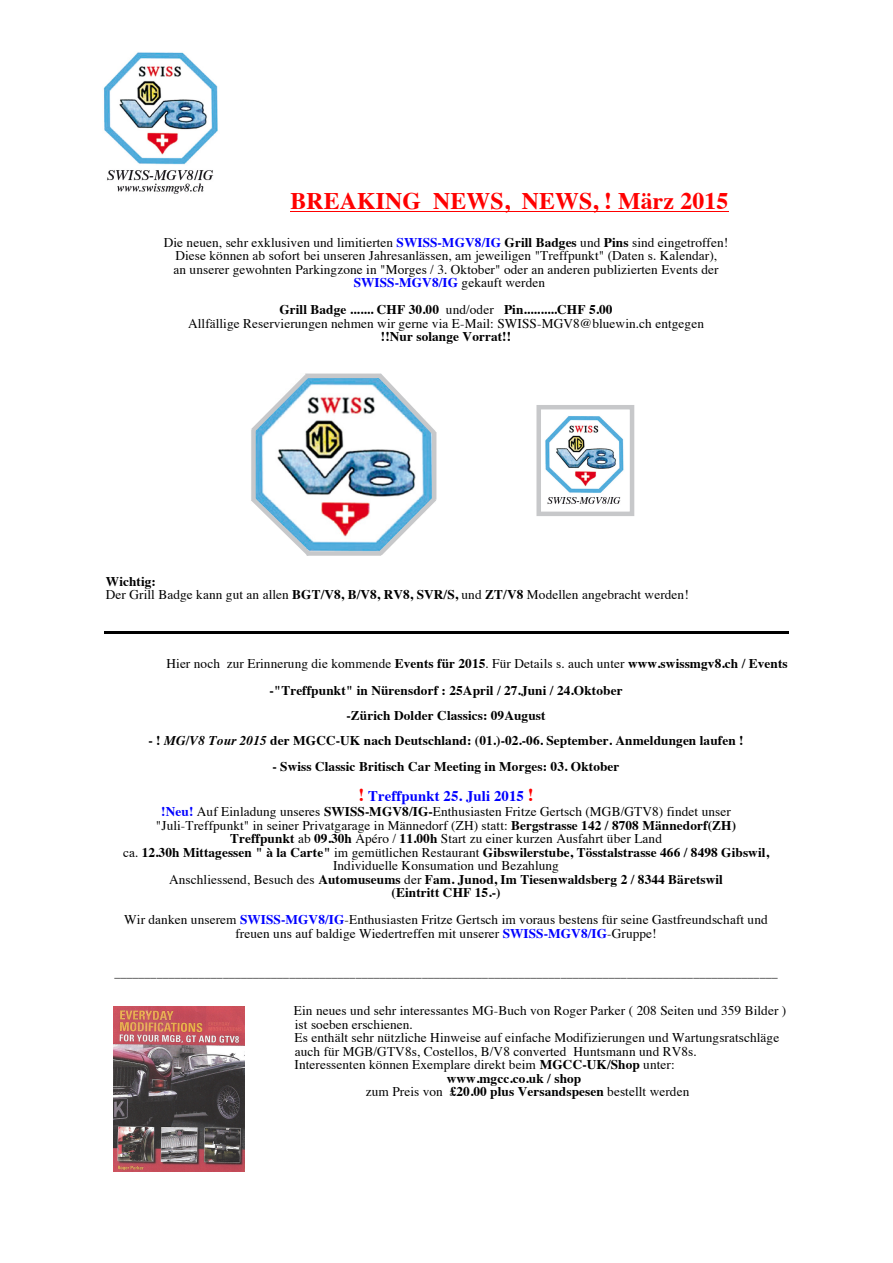
<style>
.page{position:relative;width:893px;height:1263px;background:#fff}
.page>*{position:absolute;margin:0;border:0;box-sizing:border-box;transform-origin:0 0}
.t1{font:700 23.7px "Times";letter-spacing:.005em;color:#f00}
.t2{font:700 14.7px "Times";letter-spacing:.01em;color:#00f}
.t3{font:13.35px/13.5px "Times";letter-spacing:.005em;color:#000;text-align:center}
.t4{font:700 13.35px/27px "Times";letter-spacing:.005em;color:#000}
.t5{font:11.85px "Times";color:#000}
.s1{font-weight:700;color:#00f}
.s2{font-weight:700}
.s3{font-weight:400}
.s4{font-style:italic}
.s5{font-size:18px;color:#f00}
</style>
<div class="page">
<hr style="left:291px;top:211px;width:438px;height:1px;background:#f00">
<hr style="left:104px;top:631px;width:684px;height:2px;background:#000">
<img style="left:114px;top:1007px;width:131px;height:164px">
<img style="left:103px;top:52px;width:115px;height:142px">
<img style="left:256px;top:378px;width:176px;height:173px">
<hr style="left:305px;top:374px;width:76px;height:4px;background:#c7c8ca">
<div style="left:307px;top:551px;width:74px;height:5px;background:#c7c8ca"></div>
<svg style="left:251px;top:373px;width:62px;height:64px"></svg>
<div style="left:251px;top:429px;width:5px;height:71px;background:#c7c8ca"></div>
<hr style="left:432px;top:432px;width:4px;height:68px;background:#c7c8ca">
<svg style="left:251px;top:492px;width:65px;height:64px"></svg>
<svg style="left:374px;top:492px;width:63px;height:64px"></svg>
<svg style="left:373px;top:373px;width:64px;height:66px"></svg>
<div style="left:536px;top:405px;width:98px;height:111px;border:4px solid #c7c8ca"></div>
<img style="left:545px;top:416px;width:79px;height:88px">
<p class="t1" style="left:290px;top:179px;width:439px">BREAKING NEWS, NEWS, ! März 2015</p>
<p class="t3" style="left:164px;top:234px;width:566px">Die neuen, sehr exklusiven und limitierten <span class="s1">SWISS-MGV8/IG</span> <span class="s2">Grill Badges</span> und <span class="s2">Pins</span> sind eingetroffen!<br>Diese können ab sofort bei unseren Jahresanlässen, am jeweiligen "Treffpunkt" (Daten s. Kalendar),<br>an unserer gewohnten Parkingzone in "Morges / 3. Oktober" oder an anderen publizierten Events der <span class="s1">SWISS-MGV8/IG</span> gekauft werden</p>
<p class="t3" style="left:188px;top:302px;width:517px"><span class="s2">Grill Badge ....... CHF 30.00</span> und/oder <span class="s2">Pin..........CHF 5.00<br></span>Allfällige Reservierungen nehmen wir gerne via E-Mail: SWISS-MGV8@bluewin.ch entgegen <span class="s2">!!Nur solange Vorrat!!</span></p>
<p class="t3" style="left:106px;top:573px;width:584px;text-align:left"><span class="s2">Wichtig:<br></span>Der Grill Badge kann gut an allen <span class="s2">BGT/V8, B/V8, RV8, SVR/S,</span> und <span class="s2">ZT/V8</span> Modellen angebracht werden!</p>
<p class="t4" style="left:270px;top:648px;width:520px;text-indent:-103px"><span class="s3">Hier noch zur Erinnerung die kommende</span> Events für 2015<span class="s3">. Für Details s. auch unter</span> www.swissmgv8.ch / Events -"Treffpunkt" in Nürensdorf : 25April / 27.Juni / 24.Oktober</p>
<p class="t4" style="left:347px;top:701px;width:200px">-Zürich Dolder Classics: 09August</p>
<p class="t4" style="left:149px;top:726px;width:597px">- ! <span class="s4">MG/V8 Tour 2015</span> der MGCC-UK nach Deutschland: (01.)-02.-06. September. Anmeldungen laufen !</p>
<p class="t4" style="left:273px;top:751px;width:348px">- Swiss Classic Britisch Car Meeting in Morges: 03. Oktober</p>
<p class="t2" style="left:358px;top:782px;width:177px"><span class="s5">!</span> Treffpunkt 25. Juli 2015 <span class="s5">!</span></p>
<p class="t3" style="left:123px;top:803px;width:648px"><span class="s1">!Neu!</span> Auf Einladung unseres <span class="s2">SWISS-MGV8/IG-</span>Enthusiasten Fritze Gertsch (MGB/GTV8) findet unser "Juli-Treffpunkt" in seiner Privatgarage in Männedorf (ZH) statt: <span class="s2">Bergstrasse 142 / 8708 Männedorf(ZH)<br>Treffpunkt</span> ab <span class="s2">09.30h</span> Apéro / <span class="s2">11.00h</span> Start zu einer kurzen Ausfahrt über Land<br>ca. <span class="s2">12.30h Mittagessen " à la Carte"</span> im gemütlichen Restaurant <span class="s2">Gibswilerstube, Tösstalstrasse 466 / 8498 Gibswil, </span>Individuelle Konsumation und Bezahlung<br>Anschliessend, Besuch des <span class="s2">Automuseums</span> der <span class="s2">Fam. Junod, Im Tiesenwaldsberg 2 / 8344 Bäretswil<br>(Eintritt CHF 15.-)</span></p>
<p class="t3" style="left:124px;top:911px;width:645px">Wir danken unserem <span class="s1">SWISS-MGV8/IG</span>-Enthusiasten Fritze Gertsch im voraus bestens für seine Gastfreundschaft und freuen uns auf baldige Wiedertreffen mit unserer <span class="s1">SWISS-MGV8/IG</span>-Gruppe!</p>
<p class="t5" style="left:114px;top:962px;width:665px">______________________________________________________________________________________________________________</p>
<p class="t3" style="left:294px;top:1003px;width:494px">Ein neues und sehr interessantes MG-Buch von Roger Parker ( 208 Seiten und 359 Bilder )</p>
<p class="t3" style="left:295px;top:1017px;width:120px">ist soeben erschienen.</p>
<p class="t3" style="left:295px;top:1030px;width:486px">Es enthält sehr nützliche Hinweise auf einfache Modifizierungen und Wartungsratschläge</p>
<p class="t3" style="left:295px;top:1044px;width:404px">auch für MGB/GTV8s, Costellos, B/V8 converted Huntsmann und RV8s.</p>
<p class="t3" style="left:295px;top:1057px;width:382px">Interessenten können Exemplare direkt beim <span class="s2">MGCC-UK/Shop</span> unter:</p>
<p class="t4" style="left:447px;top:1064px;width:136px">www.mgcc.co.uk / shop</p>
<p class="t3" style="left:366px;top:1084px;width:325px">zum Preis von <span class="s2">£20.00 plus Versandspesen</span> bestellt werden</p>
</div>
